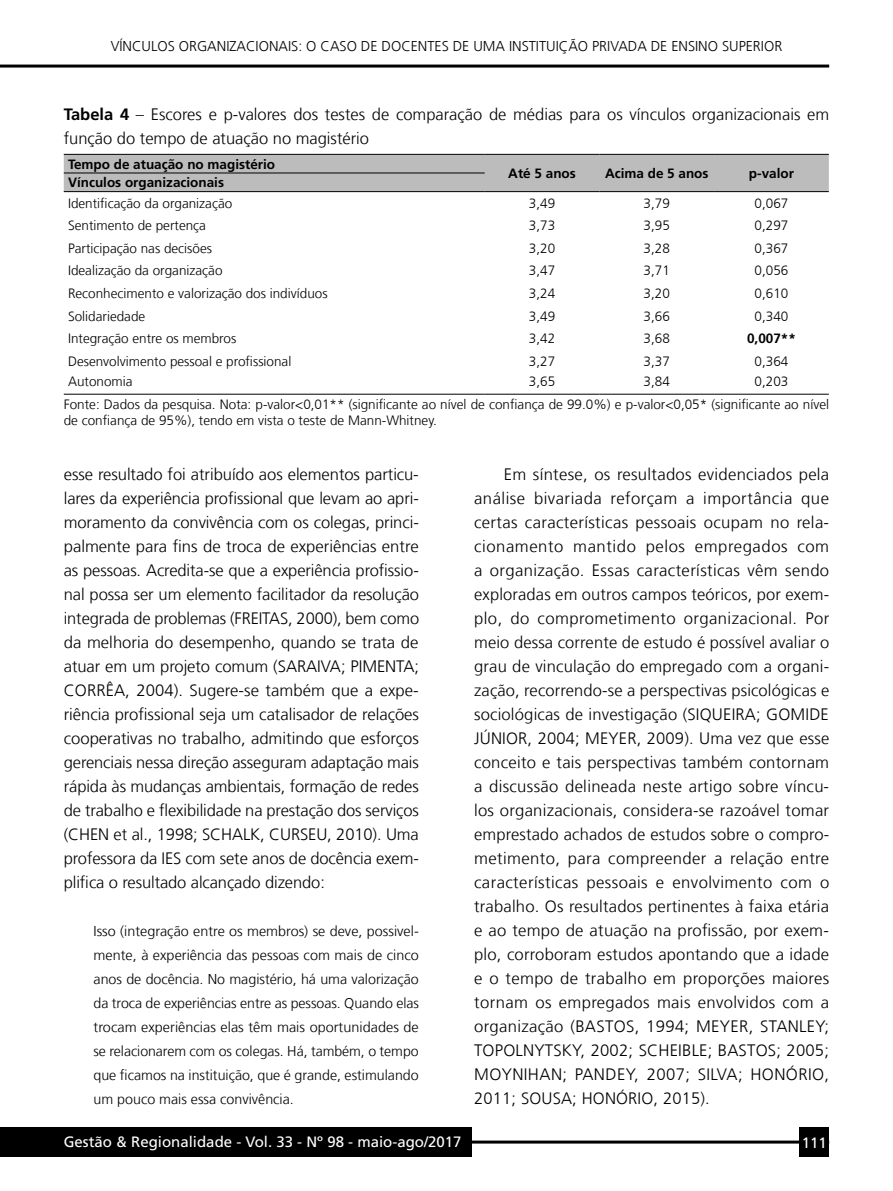
<style>
.page{position:relative;width:893px;height:1191px;background:#fff}
.page>*{position:absolute;margin:0;border:0;box-sizing:border-box;transform-origin:0 0}
.t1{font:300 16.5px/24px "Frutiger LT Com";color:#000;text-align:justify}
.t2{font:15px "Frutiger LT Com";color:#fff}
.t3{font:300 14.25px/24px "Frutiger LT Com";color:#000;text-align:justify}
.t4{font:300 13.5px/23px "Frutiger LT Com";color:#000}
.t5{font:700 13.5px "Frutiger LT Com";color:#000}
.s1{font-weight:700}
</style>
<div class="page">
<hr style="left:0;top:1140px;width:829px;height:3px;background:#000">
<div style="left:0;top:1127px;width:472px;height:30px;background:#000"></div>
<div style="left:799px;top:1127px;width:30px;height:30px;background:#000"></div>
<hr style="left:0;top:65px;width:829px;height:3px;background:#000">
<div style="left:64px;top:155px;width:765px;height:36px;background:#bcbcbc"></div>
<hr style="left:64px;top:154px;width:421px;height:1px;background:#000">
<hr style="left:485px;top:154px;width:114px;height:1px;background:#000">
<hr style="left:599px;top:154px;width:115px;height:1px;background:#000">
<hr style="left:714px;top:154px;width:115px;height:1px;background:#000">
<hr style="left:64px;top:173px;width:421px;height:1px;background:#000">
<hr style="left:64px;top:191px;width:421px;height:1px;background:#000">
<hr style="left:485px;top:191px;width:114px;height:1px;background:#000">
<hr style="left:599px;top:191px;width:115px;height:1px;background:#000">
<hr style="left:714px;top:191px;width:115px;height:1px;background:#000">
<hr style="left:64px;top:394px;width:421px;height:1px;background:#000">
<hr style="left:485px;top:394px;width:114px;height:1px;background:#000">
<hr style="left:599px;top:394px;width:115px;height:1px;background:#000">
<hr style="left:714px;top:394px;width:115px;height:1px;background:#000">
<p class="t3" style="left:111px;top:35px;width:673px">VÍNCULOS ORGANIZACIONAIS: O CASO DE DOCENTES DE UMA INSTITUIÇÃO PRIVADA DE ENSINO SUPERIOR</p>
<p class="t1" style="left:64px;top:102px;width:767px"><span class="s1">Tabela 4</span> – Escores e p-valores dos testes de comparação de médias para os vínculos organizacionais em função do tempo de atuação no magistério</p>
<p class="t5" style="left:68px;top:156px;width:209px">Tempo de atuação no magistério</p>
<p class="t5" style="left:508px;top:165px;width:69px">Até 5 anos</p>
<p class="t5" style="left:605px;top:165px;width:105px">Acima de 5 anos</p>
<p class="t5" style="left:749px;top:165px;width:47px">p-valor</p>
<p class="t5" style="left:68px;top:175px;width:158px">Vínculos organizacionais</p>
<p class="t4" style="left:68px;top:192px;width:166px">Identificação da organização</p>
<p class="t4" style="left:529px;top:192px;width:28px">3,49</p>
<p class="t4" style="left:644px;top:192px;width:28px">3,79</p>
<p class="t4" style="left:755px;top:192px;width:35px">0,067</p>
<p class="t4" style="left:68px;top:214px;width:140px">Sentimento de pertença</p>
<p class="t4" style="left:529px;top:214px;width:28px">3,73</p>
<p class="t4" style="left:644px;top:214px;width:28px">3,95</p>
<p class="t4" style="left:755px;top:214px;width:35px">0,297</p>
<p class="t4" style="left:68px;top:237px;width:146px">Participação nas decisões</p>
<p class="t4" style="left:529px;top:237px;width:28px">3,20</p>
<p class="t4" style="left:644px;top:237px;width:28px">3,28</p>
<p class="t4" style="left:755px;top:237px;width:35px">0,367</p>
<p class="t4" style="left:68px;top:259px;width:156px">Idealização da organização</p>
<p class="t4" style="left:529px;top:259px;width:28px">3,47</p>
<p class="t4" style="left:644px;top:259px;width:28px">3,71</p>
<p class="t4" style="left:755px;top:259px;width:35px">0,056</p>
<p class="t4" style="left:68px;top:282px;width:261px">Reconhecimento e valorização dos indivíduos</p>
<p class="t4" style="left:529px;top:282px;width:28px">3,24</p>
<p class="t4" style="left:644px;top:282px;width:28px">3,20</p>
<p class="t4" style="left:755px;top:282px;width:35px">0,610</p>
<p class="t4" style="left:68px;top:304px;width:79px">Solidariedade</p>
<p class="t4" style="left:529px;top:304px;width:28px">3,49</p>
<p class="t4" style="left:644px;top:304px;width:28px">3,66</p>
<p class="t4" style="left:755px;top:304px;width:35px">0,340</p>
<p class="t4" style="left:68px;top:327px;width:170px">Integração entre os membros</p>
<p class="t4" style="left:529px;top:327px;width:28px">3,42</p>
<p class="t4" style="left:644px;top:327px;width:28px">3,68</p>
<p class="t5" style="left:747px;top:330px;width:50px">0,007**</p>
<p class="t4" style="left:68px;top:349px;width:225px">Desenvolvimento pessoal e profissional</p>
<p class="t4" style="left:529px;top:349px;width:28px">3,27</p>
<p class="t4" style="left:644px;top:349px;width:28px">3,37</p>
<p class="t4" style="left:755px;top:349px;width:35px">0,364</p>
<p class="t4" style="left:68px;top:370px;width:66px">Autonomia</p>
<p class="t4" style="left:529px;top:370px;width:28px">3,65</p>
<p class="t4" style="left:644px;top:370px;width:28px">3,84</p>
<p class="t4" style="left:64px;top:370px;width:767px;text-indent:691px">0,203<br>Fonte: Dados da pesquisa. Nota: p-valor&lt;0,01** (significante ao nível de confiança de 99.0%) e p-valor&lt;0,05* (significante ao nível</p>
<p class="t4" style="left:64px;top:409px;width:375px">de confiança de 95%), tendo em vista o teste de Mann-Whitney.</p>
<p class="t1" style="left:64px;top:462px;width:357px">esse resultado foi atribuído aos elementos particu&shy;lares da experiência profissional que levam ao apri&shy;moramento da convivência com os colegas, princi&shy;palmente para fins de troca de experiências entre as pessoas. Acredita-se que a experiência profissio&shy;nal possa ser um elemento facilitador da resolução integrada de problemas (FREITAS, 2000), bem como da melhoria do desempenho, quando se trata de atuar em um projeto comum (SARAIVA; PIMENTA; CORRÊA, 2004). Sugere-se também que a expe&shy;riência profissional seja um catalisador de relações cooperativas no trabalho, admitindo que esforços gerenciais nessa direção asseguram adaptação mais rápida às mudanças ambientais, formação de redes de trabalho e flexibilidade na prestação dos serviços (CHEN et al., 1998; SCHALK, CURSEU, 2010). Uma professora da IES com sete anos de docência exem&shy;plifica o resultado alcançado dizendo:</p>
<p class="t3" style="left:94px;top:919px;width:327px">Isso (integração entre os membros) se deve, possivel&shy;mente, à experiência das pessoas com mais de cinco anos de docência. No magistério, há uma valorização da troca de experiências entre as pessoas. Quando elas trocam experiências elas têm mais oportunidades de se relacionarem com os colegas. Há, também, o tempo que ficamos na instituição, que é grande, estimulando um pouco mais essa convivência.</p>
<p class="t2" style="left:64px;top:1132px;width:399px">Gestão &amp; Regionalidade - Vol. 33 - Nº 98 - maio-ago/2017</p>
<p class="t1" style="left:474px;top:462px;width:357px;text-indent:30px">Em síntese, os resultados evidenciados pela análise bivariada reforçam a importância que certas características pessoais ocupam no rela&shy;cionamento mantido pelos empregados com a organização. Essas características vêm sendo exploradas em outros campos teóricos, por exem&shy;plo, do comprometimento organizacional. Por meio dessa corrente de estudo é possível avaliar o grau de vinculação do empregado com a organi&shy;zação, recorrendo-se a perspectivas psicológicas e sociológicas de investigação (SIQUEIRA; GOMIDE JÚNIOR, 2004; MEYER, 2009). Uma vez que esse conceito e tais perspectivas também contornam a discussão delineada neste artigo sobre víncu&shy;los organizacionais, considera-se razoável tomar emprestado achados de estudos sobre o compro&shy;metimento, para compreender a relação entre características pessoais e envolvimento com o trabalho. Os resultados pertinentes à faixa etária e ao tempo de atuação na profissão, por exem&shy;plo, corroboram estudos apontando que a idade e o tempo de trabalho em proporções maiores tornam os empregados mais envolvidos com a organização (BASTOS, 1994; MEYER, STANLEY; TOPOLNYTSKY, 2002; SCHEIBLE; BASTOS; 2005; MOYNIHAN; PANDEY, 2007; SILVA; HONÓRIO, 2011; SOUSA; HONÓRIO, 2015).</p>
<p class="t2" style="left:802px;top:1133px;width:27px">111</p>
</div>
